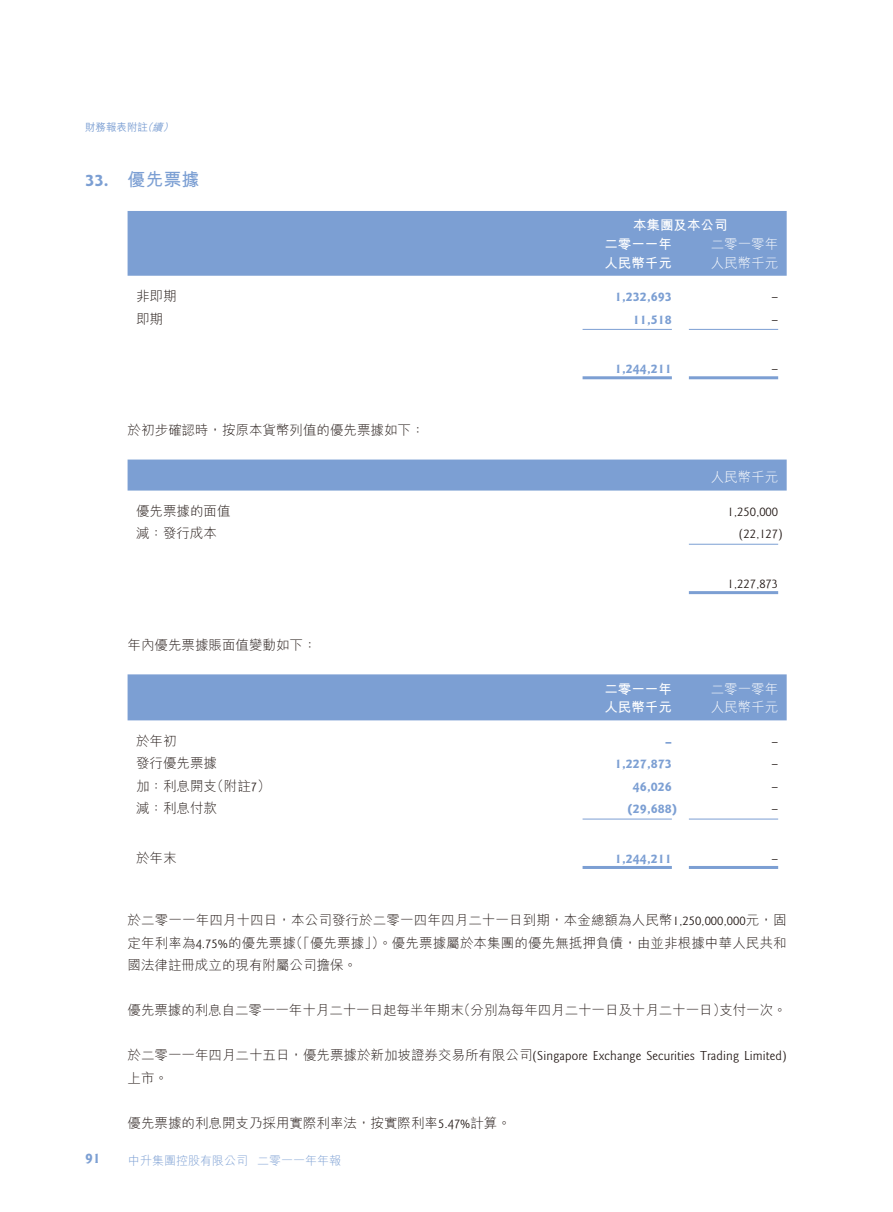
<style>
.page{position:relative;width:893px;height:1212px;background:#fff}
.page>*{position:absolute;margin:0;border:0;box-sizing:border-box;transform-origin:0 0}
.t1{font:18px "M Hei HK Bold E Ten B5 H";color:#7c9fd3}
.t2{font:700 15px "Goudy Sans Std";color:#7c9fd3}
.t3{font:13.5px/22.5px "M Hei HK Light E Ten B5 H";color:#231916;text-align:justify}
.t4{font:13.5px "Goudy Sans Std";letter-spacing:.01em;color:#231916}
.t5{font:700 13.5px "Goudy Sans Std";color:#7c9fd3}
.t6{font:13.5px/18.8px "M Hei HK Bold E Ten B5 H";color:#fff}
.t7{font:13.5px "M Hei HK Light E Ten B5 H";color:#fff}
.t8{font:12px "M Hei HK Light E Ten B5 H";color:#7c9fd3}
.t9{font:10.5px "M Hei HK Medium E Ten B5 H";color:#7c9fd3}
.s1{font-style:italic}
.s2{font-family:"Goudy Sans Std";font-weight:700}
.s3{font-family:"Goudy Sans Std"}
.s4{font-family:"M Hei HK Light E Ten B5 H"}
</style>
<div class="page">
<div style="left:128px;top:211px;width:659px;height:65px;background:#7c9fd3"></div>
<hr style="left:583px;top:329px;width:89px;height:1px;background:#7c9fd3">
<hr style="left:689px;top:329px;width:89px;height:1px;background:#7c9fd3">
<hr style="left:583px;top:376px;width:89px;height:3px;background:#7c9fd3">
<hr style="left:689px;top:376px;width:89px;height:3px;background:#7c9fd3">
<div style="left:128px;top:459px;width:659px;height:31px;background:#7c9fd3"></div>
<hr style="left:689px;top:544px;width:89px;height:1px;background:#7c9fd3">
<hr style="left:689px;top:591px;width:89px;height:3px;background:#7c9fd3">
<div style="left:128px;top:674px;width:659px;height:46px;background:#7c9fd3"></div>
<hr style="left:583px;top:819px;width:89px;height:1px;background:#7c9fd3">
<hr style="left:689px;top:819px;width:89px;height:1px;background:#7c9fd3">
<hr style="left:583px;top:866px;width:89px;height:3px;background:#7c9fd3">
<hr style="left:689px;top:866px;width:89px;height:3px;background:#7c9fd3">
<p class="t9" style="left:85px;top:123px;width:92px">財務報表附註<span class="s1">（續）</span></p>
<h1 class="t1" style="left:85px;top:173px;width:116px"><span class="s2">33.</span> 優先票據</h1>
<p class="t6" style="left:604px;top:217px;width:125px;text-indent:29px">本集團及本公司二零一一年</p>
<p class="t7" style="left:711px;top:239px;width:69px">二零一零年</p>
<p class="t6" style="left:604px;top:255px;width:69px">人民幣千元</p>
<p class="t7" style="left:711px;top:257px;width:69px">人民幣千元</p>
<p class="t3" style="left:136px;top:286px;width:42px">非即期</p>
<p class="t5" style="left:615px;top:291px;width:59px">1,232,693</p>
<p class="t4" style="left:771px;top:291px;width:8px">–</p>
<p class="t3" style="left:136px;top:309px;width:28px">即期</p>
<p class="t5" style="left:633px;top:314px;width:40px">11,518</p>
<p class="t4" style="left:771px;top:314px;width:8px">–</p>
<p class="t5" style="left:615px;top:363px;width:59px">1,244,211</p>
<p class="t4" style="left:771px;top:363px;width:8px">–</p>
<p class="t3" style="left:128px;top:421px;width:298px">於初步確認時，按原本貨幣列值的優先票據如下：</p>
<p class="t7" style="left:711px;top:472px;width:69px">人民幣千元</p>
<p class="t3" style="left:136px;top:501px;width:96px">優先票據的面值</p>
<p class="t4" style="left:728px;top:506px;width:52px">1,250,000</p>
<p class="t3" style="left:136px;top:524px;width:83px">減：發行成本</p>
<p class="t4" style="left:739px;top:529px;width:45px">(22,127)</p>
<p class="t4" style="left:728px;top:578px;width:52px">1,227,873</p>
<p class="t3" style="left:128px;top:636px;width:190px">年內優先票據賬面值變動如下：</p>
<p class="t6" style="left:604px;top:681px;width:69px">二零一一年</p>
<p class="t7" style="left:711px;top:683px;width:69px">二零一零年</p>
<p class="t6" style="left:604px;top:700px;width:69px">人民幣千元</p>
<p class="t7" style="left:711px;top:702px;width:69px">人民幣千元</p>
<p class="t3" style="left:136px;top:731px;width:42px">於年初</p>
<p class="t5" style="left:665px;top:736px;width:8px">–</p>
<p class="t4" style="left:771px;top:736px;width:8px">–</p>
<p class="t3" style="left:136px;top:754px;width:82px">發行優先票據</p>
<p class="t5" style="left:615px;top:758px;width:59px">1,227,873</p>
<p class="t4" style="left:771px;top:758px;width:8px">–</p>
<p class="t3" style="left:136px;top:776px;width:136px">加：利息開支（附註<span class="s3">7</span>）</p>
<p class="t5" style="left:633px;top:781px;width:40px">46,026</p>
<p class="t4" style="left:771px;top:781px;width:8px">–</p>
<p class="t3" style="left:136px;top:799px;width:82px">減：利息付款</p>
<p class="t5" style="left:628px;top:803px;width:51px">(29,688)</p>
<p class="t4" style="left:771px;top:803px;width:8px">–</p>
<p class="t3" style="left:136px;top:848px;width:42px">於年末</p>
<p class="t5" style="left:615px;top:853px;width:59px">1,244,211</p>
<p class="t4" style="left:771px;top:853px;width:8px">–</p>
<p class="t3" style="left:128px;top:910px;width:661px">於二零一一年四月十四日，本公司發行於二零一四年四月二十一日到期，本金總額為人民幣<span class="s3">1,250,000,000</span>元，固定年利率為<span class="s3">4.75%</span>的優先票據（「優先票據」）。優先票據屬於本集團的優先無抵押負債，由並非根據中華人民共和國法律註冊成立的現有附屬公司擔保。</p>
<p class="t3" style="left:128px;top:1000px;width:661px">優先票據的利息自二零一一年十月二十一日起每半年期末（分別為每年四月二十一日及十月二十一日）支付一次。</p>
<p class="t4" style="left:128px;top:1050px;width:661px"><span class="s4">於二零一一年四月二十五日，優先票據於新加坡證券交易所有限公司</span>(Singapore Exchange Securities Trading Limited)</p>
<p class="t3" style="left:128px;top:1068px;width:42px">上市。</p>
<p class="t3" style="left:128px;top:1113px;width:385px">優先票據的利息開支乃採用實際利率法，按實際利率<span class="s3">5.47%</span>計算。</p>
<p class="t2" style="left:85px;top:1152px;width:17px">91</p>
<p class="t8" style="left:128px;top:1156px;width:214px">中升集團控股有限公司 二零一一年年報</p>
</div>
